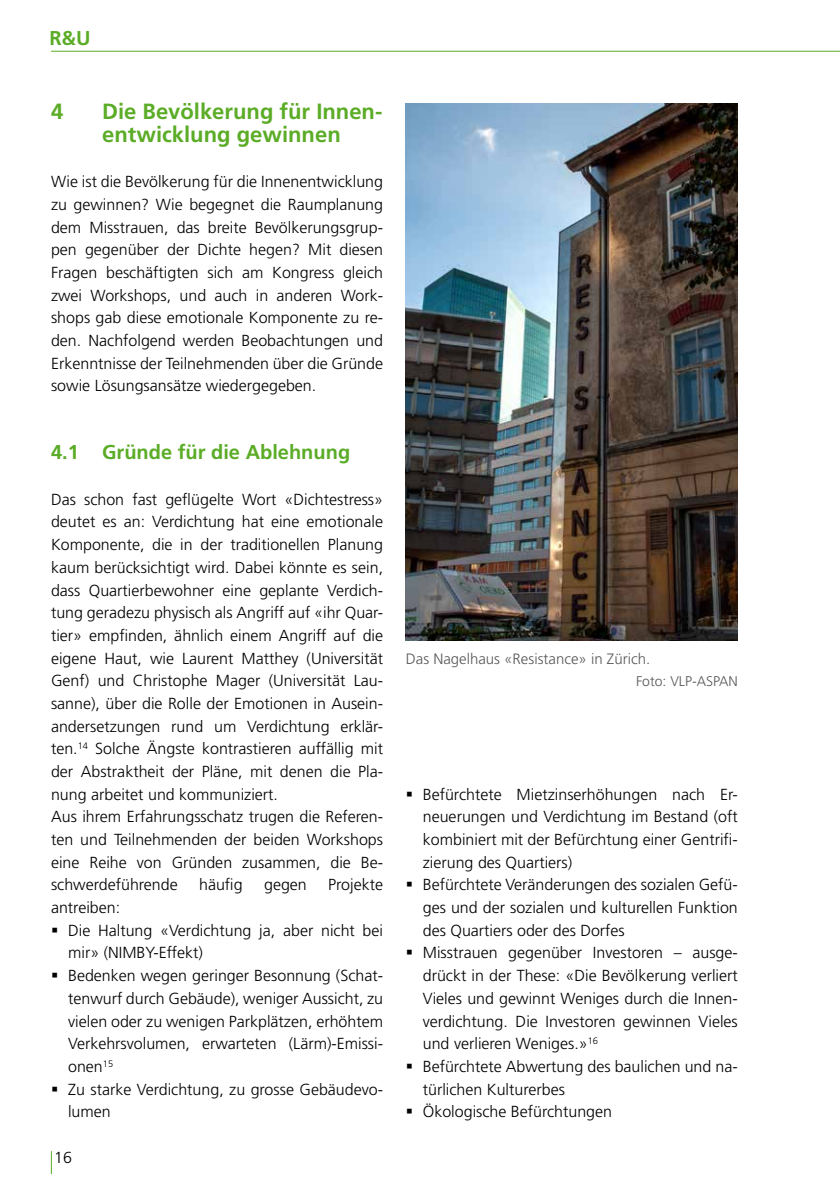
<style>
.page{position:relative;width:840px;height:1191px;background:#fff}
.page>*{position:absolute;margin:0;border:0;box-sizing:border-box;transform-origin:0 0}
.Untertitel_x{font:700 22px/22.6px "Frutiger LT Std";color:#5bac26}
.Untertitel_x_x{font:700 20px "Frutiger LT Std";color:#5bac26}
.Fliesstext{font:300 16px/22.6px "Frutiger LT Std";color:#000;text-align:justify}
.Legenden{font:300 15px "Frutiger LT Std";color:#58585a}
.Legenden-2{font:300 14px "Frutiger LT Std";color:#58585a}
</style>
<div class="page">
<hr style="left:51px;top:51px;width:788px;height:1px;background:#5bac26">
<svg style="left:51px;top:1151px;width:1px;height:23px"></svg>
<img style="left:405px;top:103px;width:332px;height:538px">
<p class="Untertitel_x_x" style="left:49px;top:27px;width:43px">R&amp;U</p>
<p class="Untertitel_x" style="left:51px;top:100px;width:14px">4</p>
<p class="Untertitel_x" style="left:102px;top:100px;width:281px">Die Bevölkerung für Innen&shy;entwicklung gewinnen</p>
<p class="Fliesstext" style="left:51px;top:170px;width:333px">Wie ist die Bevölkerung für die Innenentwicklung zu gewinnen? Wie begegnet die Raumplanung dem Misstrauen, das breite Bevölkerungsgrup&shy;pen gegenüber der Dichte hegen? Mit diesen Fragen beschäftigten sich am Kongress gleich zwei Workshops, und auch in anderen Work&shy;shops gab diese emotionale Komponente zu re&shy;den. Nachfolgend werden Beobachtungen und Erkenntnisse der Teilnehmenden über die Gründe sowie Lösungsansätze wiedergegeben.</p>
<p class="Untertitel_x_x" style="left:51px;top:441px;width:300px">4.1 Gründe für die Ablehnung</p>
<p class="Fliesstext" style="left:51px;top:488px;width:333px">Das schon fast geflügelte Wort «Dichtestress» deutet es an: Verdichtung hat eine emotionale Komponente, die in der traditionellen Planung kaum berücksichtigt wird. Dabei könnte es sein, dass Quartierbewohner eine geplante Verdich&shy;tung geradezu physisch als Angriff auf «ihr Quar&shy;tier» empfinden, ähnlich einem Angriff auf die eigene Haut, wie Laurent Matthey (Universität Genf) und Christophe Mager (Universität Lau&shy;sanne), über die Rolle der Emotionen in Ausein&shy;andersetzungen rund um Verdichtung erklär&shy;ten.<sup>14</sup> Solche Ängste kontrastieren auffällig mit der Abstraktheit der Pläne, mit denen die Pla&shy;nung arbeitet und kommuniziert.</p>
<p class="Fliesstext" style="left:51px;top:805px;width:333px">Aus ihrem Erfahrungsschatz trugen die Referen&shy;ten und Teilnehmenden der beiden Workshops eine Reihe von Gründen zusammen, die Be&shy;schwerdeführende</p>
<p class="Fliesstext" style="left:199px;top:873px;width:45px">häufig</p>
<p class="Fliesstext" style="left:264px;top:873px;width:44px">gegen</p>
<p class="Fliesstext" style="left:328px;top:873px;width:56px">Projekte</p>
<p class="Fliesstext" style="left:51px;top:896px;width:71px">antreiben:</p>
<p class="Fliesstext" style="left:68px;top:919px;width:316px">Die Haltung «Verdichtung ja, aber nicht bei mir» (NIMBY-Effekt)</p>
<p class="Fliesstext" style="left:68px;top:964px;width:316px">Bedenken wegen geringer Besonnung (Schat&shy;tenwurf durch Gebäude), weniger Aussicht, zu vielen oder zu wenigen Parkplätzen, erhöhtem Verkehrsvolumen, erwarteten (Lärm)-Emissi&shy;onen<sup>15</sup></p>
<p class="Fliesstext" style="left:68px;top:1078px;width:316px">Zu starke Verdichtung, zu grosse Gebäudevo&shy;lumen</p>
<p class="Fliesstext" style="left:54px;top:1146px;width:19px">16</p>
<p class="Legenden" style="left:405px;top:650px;width:246px">Das Nagelhaus «Resistance» in Zürich.</p>
<p class="Legenden-2" style="left:635px;top:673px;width:103px">Foto: VLP-ASPAN</p>
<p class="Fliesstext" style="left:422px;top:783px;width:316px">Befürchtete Mietzinserhöhungen nach Er&shy;neuerungen und Verdichtung im Bestand (oft kombiniert mit der Befürchtung einer Gentrifi&shy;zierung des Quartiers)</p>
<p class="Fliesstext" style="left:422px;top:873px;width:316px">Befürchtete Veränderungen des sozialen Gefü&shy;ges und der sozialen und kulturellen Funktion des Quartiers oder des Dorfes</p>
<p class="Fliesstext" style="left:422px;top:942px;width:316px">Misstrauen gegenüber Investoren – ausge&shy;drückt in der These: «Die Bevölkerung verliert Vieles und gewinnt Weniges durch die Innen&shy;verdichtung. Die Investoren gewinnen Vieles und verlieren Weniges.»<sup>16</sup></p>
<p class="Fliesstext" style="left:422px;top:1055px;width:316px">Befürchtete Abwertung des baulichen und na&shy;türlichen Kulturerbes</p>
<p class="Fliesstext" style="left:422px;top:1100px;width:191px">Ökologische Befürchtungen</p>
</div>
